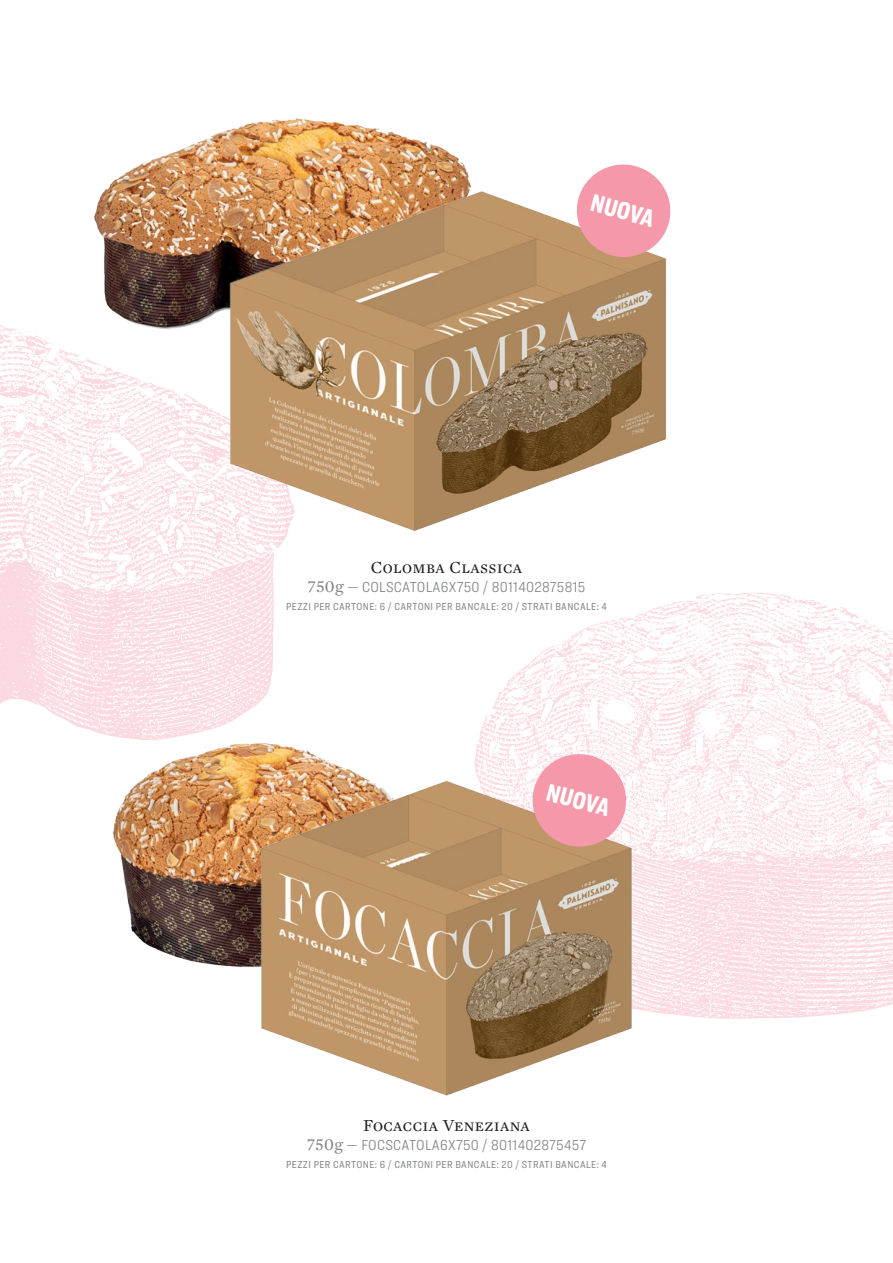
<style>
.page{position:relative;width:893px;height:1263px;background:#fff}
.page>*{position:absolute;margin:0;border:0;box-sizing:border-box;transform-origin:0 0}
.t1{font:900 25.5px "Ringside Compressed";color:#fff}
.t2{font:17.25px "Mercury Text G1";letter-spacing:.02em;color:#231f20}
.t3{font:300 15px "Ringside Condensed";letter-spacing:.02em;color:#808285}
.t4{font:10.5px "Ringside Condensed";letter-spacing:.04em;color:#808285}
.s1{font-family:"Mercury Text G1";font-weight:400;font-size:17.25px}
.s2{font-style:inherit}
</style>
<div class="page">
<img style="left:0;top:325px;width:274px;height:408px">
<img style="left:478px;top:592px;width:415px;height:427px">
<img style="left:99px;top:733px;width:161px;height:234px">
<img style="left:64px;top:118px;width:385px;height:252px">
<img style="left:223px;top:152px;width:444px;height:405px">
<img style="left:260px;top:741px;width:372px;height:355px">
<svg style="left:572px;top:159px;width:99px;height:103px"></svg>
<svg style="left:528px;top:749px;width:103px;height:103px"></svg>
<h1 class="t1" style="left:596px;top:185px;width:66px;rotate:15deg">NUOVA</h1>
<h2 class="t2" style="left:371px;top:555px;width:153px">Colomba Classica</h2>
<h3 class="t3" style="left:308px;top:577px;width:279px"><span class="s1">750g</span> <span class="s2">—</span> COLSCATOLA6X750 <span class="s2">/</span> 8011402875815</h3>
<p class="t4" style="left:286px;top:600px;width:322px">PEZZI PER CARTONE: 6 / CARTONI PER BANCALE: 20 / STRATI BANCALE: 4</p>
<h1 class="t1" style="left:552px;top:774px;width:66px;rotate:15deg">NUOVA</h1>
<h2 class="t2" style="left:363px;top:1113px;width:168px">Focaccia Veneziana</h2>
<h3 class="t3" style="left:307px;top:1135px;width:281px"><span class="s1">750g</span> <span class="s2">—</span> FOCSCATOLA6X750 <span class="s2">/</span> 8011402875457</h3>
<p class="t4" style="left:286px;top:1158px;width:322px">PEZZI PER CARTONE: 6 / CARTONI PER BANCALE: 20 / STRATI BANCALE: 4</p>
</div>
